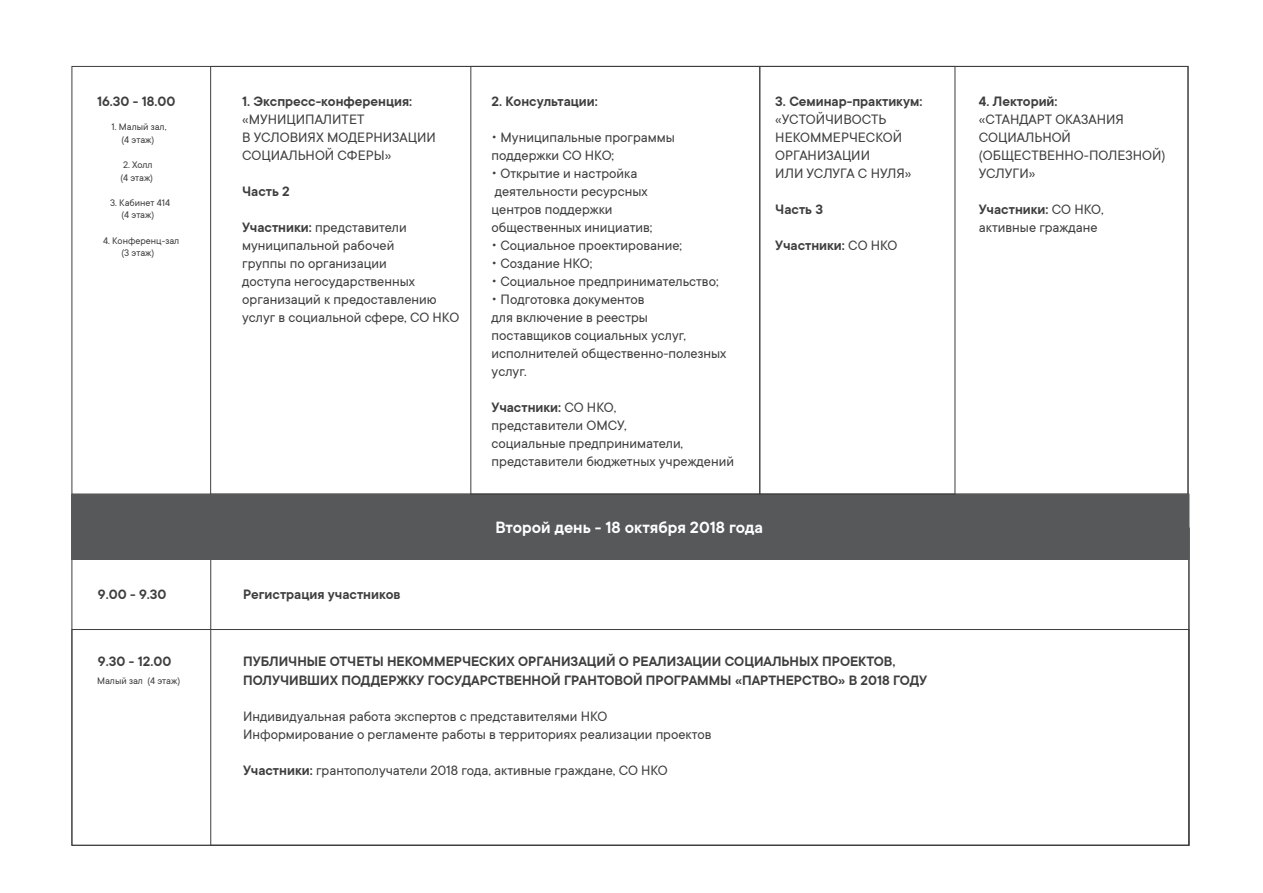
<style>
.page{position:relative;width:1263px;height:893px;background:#fff}
.page>*{position:absolute;margin:0;border:0;box-sizing:border-box;transform-origin:0 0}
.t1{font:600 18px "TT Commons";color:#fff}
.t2{font:15px/18px "TT Commons";color:#3e3e3f}
.t3{font:600 15px/18px "TT Commons";color:#3e3e3f}
.t4{font:10.5px/12.6px "TT Commons";color:#3e3e3f;text-align:center}
.s1{font-weight:600}
.s2{font-weight:400}
</style>
<div class="page">
<div style="left:72px;top:629px;width:1117px;height:217px;border:1px solid #3e3e3f"></div>
<div style="left:72px;top:494px;width:1117px;height:65px;background:#57585a"></div>
<div style="left:759px;top:66px;width:196px;height:429px;border:1px solid #3e3e3f"></div>
<p class="t3" style="left:97px;top:93px;width:80px">16.30 - 18.00</p>
<p class="t3" style="left:242px;top:93px;width:172px">1. Экспресс-конференция:</p>
<p class="t2" style="left:242px;top:111px;width:195px">«МУНИЦИПАЛИТЕТ<br>В УСЛОВИЯХ МОДЕРНИЗАЦИИ<br>СОЦИАЛЬНОЙ СФЕРЫ»</p>
<p class="t3" style="left:242px;top:183px;width:49px">Часть 2</p>
<p class="t2" style="left:242px;top:219px;width:219px"><span class="s1">Участники:</span> представители муниципальной рабочей<br>группы по организации<br>доступа негосударственных организаций к предоставлению услуг в социальной сфере, СО НКО</p>
<p class="t4" style="left:112px;top:121px;width:56px">1. Малый зал, (4 этаж)</p>
<p class="t4" style="left:120px;top:158px;width:34px;text-align:left">2. Холл (4 этаж)</p>
<p class="t4" style="left:110px;top:196px;width:61px">3. Кабинет 414 (4 этаж)</p>
<p class="t4" style="left:121px;top:234px;width:59px;text-align:left;text-indent:-18px">4. Конференц-зал (3 этаж)</p>
<p class="t3" style="left:98px;top:585px;width:70px">9.00 - 9.30</p>
<p class="t3" style="left:243px;top:585px;width:159px">Регистрация участников</p>
<p class="t3" style="left:492px;top:93px;width:108px">2. Консультации:</p>
<p class="t2" style="left:492px;top:129px;width:185px">• Муниципальные программы поддержки СО НКО;</p>
<p class="t2" style="left:492px;top:165px;width:162px">• Открытие и настройка деятельности ресурсных центров поддержки общественных инициатив;</p>
<p class="t2" style="left:492px;top:237px;width:192px">• Социальное проектирование;</p>
<p class="t2" style="left:492px;top:255px;width:102px">• Создание НКО;</p>
<p class="t2" style="left:492px;top:273px;width:228px">• Социальное предпринимательство;</p>
<p class="t2" style="left:492px;top:291px;width:236px">• Подготовка документов<br>для включение в реестры поставщиков социальных услуг, исполнителей общественно-полезных услуг.</p>
<p class="t2" style="left:492px;top:399px;width:244px"><span class="s1">Участники:</span> СО НКО,<br>представители ОМСУ,<br>социальные предприниматели, представители бюджетных учреждений</p>
<p class="t3" style="left:775px;top:93px;width:149px">3. Семинар-практикум:</p>
<p class="t2" style="left:775px;top:111px;width:138px">«УСТОЙЧИВОСТЬ<br>НЕКОММЕРЧЕСКОЙ<br>ОРГАНИЗАЦИИ<br>ИЛИ УСЛУГА С НУЛЯ»</p>
<p class="t3" style="left:775px;top:201px;width:49px">Часть 3</p>
<p class="t3" style="left:775px;top:237px;width:124px">Участники: <span class="s2">СО НКО</span></p>
<p class="t1" style="left:496px;top:517px;width:269px">Второй день - 18 октября 2018 года</p>
<p class="t3" style="left:98px;top:653px;width:75px">9.30 - 12.00</p>
<p class="t3" style="left:243px;top:653px;width:686px">ПУБЛИЧНЫЕ ОТЧЕТЫ НЕКОММЕРЧЕСКИХ ОРГАНИЗАЦИЙ О РЕАЛИЗАЦИИ СОЦИАЛЬНЫХ ПРОЕКТОВ,<br>ПОЛУЧИВШИХ ПОДДЕРЖКУ ГОСУДАРСТВЕННОЙ ГРАНТОВОЙ ПРОГРАММЫ «ПАРТНЕРСТВО» В 2018 ГОДУ</p>
<p class="t2" style="left:243px;top:707px;width:470px">Индивидуальная работа экспертов с представителями НКО<br>Информирование о регламенте работы в территориях реализации проектов</p>
<p class="t2" style="left:243px;top:761px;width:426px"><span class="s1">Участники:</span> грантополучатели 2018 года, активные граждане, СО НКО</p>
<p class="t4" style="left:97px;top:675px;width:85px">Малый зал (4 этаж)</p>
<p class="t3" style="left:979px;top:93px;width:80px">4. Лекторий:</p>
<p class="t2" style="left:979px;top:111px;width:188px">«СТАНДАРТ ОКАЗАНИЯ<br>СОЦИАЛЬНОЙ (ОБЩЕСТВЕННО-ПОЛЕЗНОЙ)<br>УСЛУГИ»</p>
<p class="t2" style="left:979px;top:201px;width:126px"><span class="s1">Участники:</span> СО НКО, активные граждане</p>
</div>
